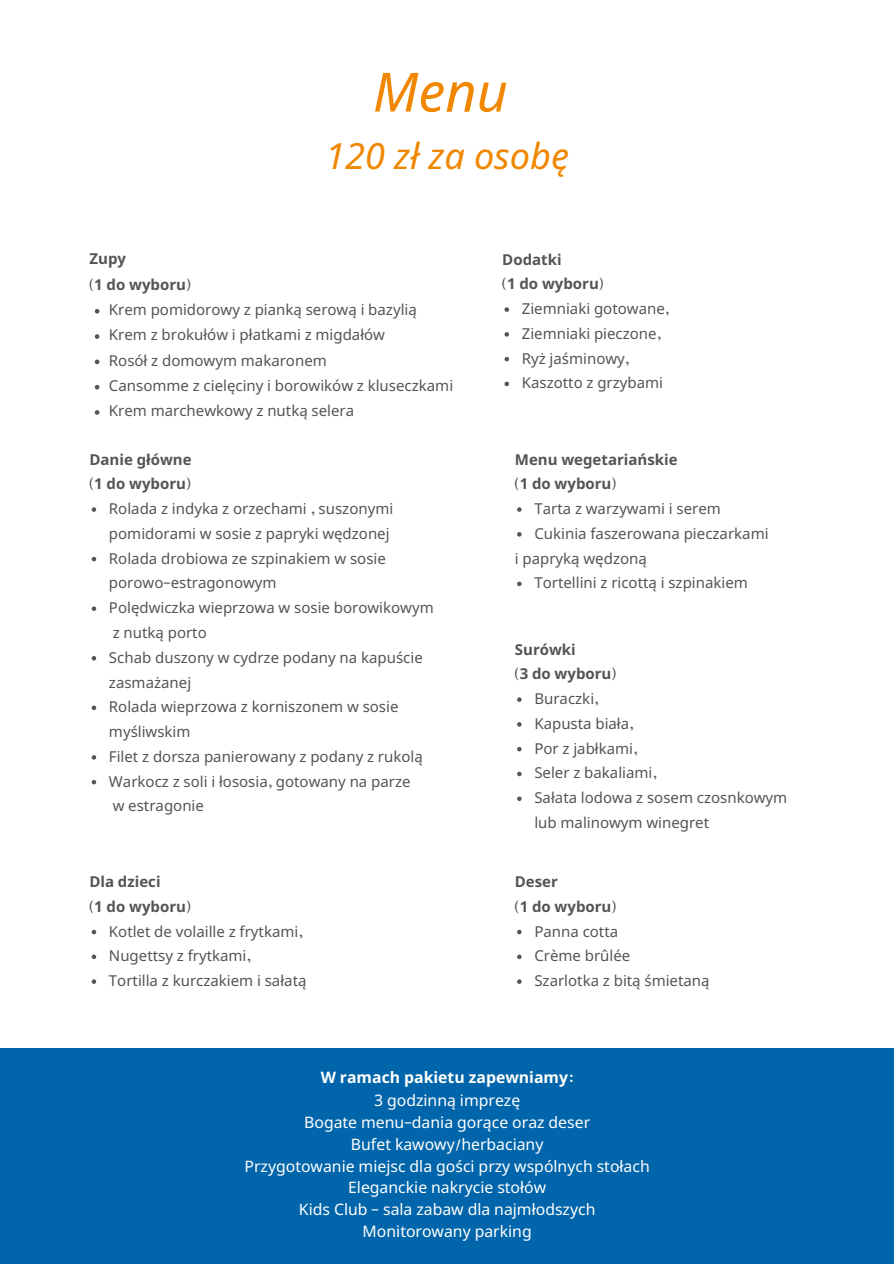
<style>
.page{position:relative;width:894px;height:1264px;background:#fff}
.page>*{position:absolute;margin:0;border:0;box-sizing:border-box;transform-origin:0 0}
.t1{font:italic 54px "Noto Sans";color:#f18700}
.t2{font:italic 36px "Noto Sans";color:#f18700}
.t3{font:15.75px/21.8px "Noto Sans";color:#fff;text-align:center}
.t4{font:700 15.75px/23.7px "Noto Sans";color:#fff;text-align:center}
.t5{font:15px/24.8px "Noto Sans";color:#545454}
.t6{font:700 15px/24.8px "Noto Sans";color:#545454}
.s1{font-family:"Ben Sen Handwriting";font-weight:400}
.s2{font-family:"Ben Sen Handwriting"}
.s3{font-weight:400}
</style>
<div class="page">
<svg style="left:95px;top:309px;width:4px;height:4px"></svg>
<svg style="left:95px;top:334px;width:4px;height:5px"></svg>
<svg style="left:95px;top:359px;width:4px;height:5px"></svg>
<svg style="left:95px;top:385px;width:4px;height:4px"></svg>
<svg style="left:95px;top:410px;width:4px;height:5px"></svg>
<svg style="left:92px;top:507px;width:4px;height:5px"></svg>
<svg style="left:92px;top:557px;width:4px;height:4px"></svg>
<svg style="left:92px;top:606px;width:4px;height:5px"></svg>
<svg style="left:92px;top:656px;width:4px;height:4px"></svg>
<svg style="left:92px;top:705px;width:4px;height:5px"></svg>
<svg style="left:92px;top:755px;width:4px;height:4px"></svg>
<svg style="left:92px;top:780px;width:4px;height:4px"></svg>
<svg style="left:504px;top:307px;width:5px;height:5px"></svg>
<svg style="left:504px;top:332px;width:5px;height:4px"></svg>
<svg style="left:504px;top:357px;width:5px;height:4px"></svg>
<svg style="left:504px;top:381px;width:5px;height:5px"></svg>
<svg style="left:517px;top:697px;width:4px;height:5px"></svg>
<svg style="left:517px;top:722px;width:4px;height:4px"></svg>
<svg style="left:517px;top:747px;width:4px;height:4px"></svg>
<svg style="left:517px;top:771px;width:4px;height:5px"></svg>
<svg style="left:517px;top:796px;width:4px;height:5px"></svg>
<svg style="left:92px;top:929px;width:4px;height:5px"></svg>
<svg style="left:92px;top:954px;width:4px;height:5px"></svg>
<svg style="left:92px;top:979px;width:4px;height:4px"></svg>
<svg style="left:517px;top:507px;width:4px;height:5px"></svg>
<svg style="left:517px;top:532px;width:4px;height:4px"></svg>
<svg style="left:517px;top:581px;width:4px;height:5px"></svg>
<div style="left:0;top:1047px;width:893px;height:216px;background:#0065aa"></div>
<svg style="left:517px;top:929px;width:4px;height:5px"></svg>
<svg style="left:517px;top:954px;width:4px;height:5px"></svg>
<svg style="left:517px;top:979px;width:4px;height:4px"></svg>
<p class="t6" style="left:89px;top:246px;width:103px;line-height:25.3px">Zupy<br><span class="s1">(</span>1 do wyboru<span class="s1">)</span></p>
<h1 class="t1" style="left:373px;top:54px;width:136px">Menu</h1>
<h2 class="t2" style="left:325px;top:131px;width:245px">120 zł za osobę</h2>
<p class="t6" style="left:502px;top:246px;width:103px">Dodatki<br><span class="s1">(</span>1 do wyboru<span class="s1">)</span></p>
<p class="t5" style="left:109px;top:296px;width:345px;line-height:25.3px">Krem pomidorowy z pianką serową i bazylią Krem z brokułów i płatkami z migdałów<br>Rosół z domowym makaronem<br>Cansomme z cielęciny i borowików z kluseczkami Krem marchewkowy z nutką selera</p>
<p class="t6" style="left:89px;top:446px;width:104px">Danie główne <span class="s1">(</span>1 do wyboru<span class="s1">)</span></p>
<p class="t5" style="left:109px;top:496px;width:326px">Rolada z indyka z orzechami <span class="s2">,</span> suszonymi pomidorami w sosie z papryki wędzonej<br>Rolada drobiowa ze szpinakiem w sosie porowo<span class="s2">-</span>estragonowym<br>Polędwiczka wieprzowa w sosie borowikowym z nutką porto<br>Schab duszony w cydrze podany na kapuście zasmażanej<br>Rolada wieprzowa z korniszonem w sosie myśliwskim<br>Filet z dorsza panierowany z podany z rukolą<br>Warkocz z soli i łososia<span class="s2">,</span> gotowany na parze<br>w estragonie</p>
<p class="t6" style="left:89px;top:868px;width:103px">Dla dzieci<br><span class="s1">(</span>1 do wyboru<span class="s1">)</span></p>
<p class="t5" style="left:109px;top:918px;width:199px">Kotlet de volaille z frytkami<span class="s2">,<br></span>Nugettsy z frytkami<span class="s2">,<br></span>Tortilla z kurczakiem i sałatą</p>
<p class="t5" style="left:521px;top:296px;width:149px">Ziemniaki gotowane<span class="s2">,<br></span>Ziemniaki pieczone<span class="s2">,<br></span>Ryż jaśminowy<span class="s2">,<br></span>Kaszotto z grzybami</p>
<p class="t6" style="left:514px;top:446px;width:164px">Menu wegetariańskie <span class="s1">(</span>1 do wyboru<span class="s1">)</span></p>
<p class="t5" style="left:534px;top:496px;width:236px">Tarta z warzywami i serem<br>Cukinia faszerowana pieczarkami</p>
<p class="t5" style="left:534px;top:570px;width:215px">Tortellini z ricottą i szpinakiem</p>
<p class="t5" style="left:514px;top:545px;width:133px">i papryką wędzoną</p>
<p class="t6" style="left:514px;top:636px;width:103px">Surówki<br><span class="s1">(</span>3 do wyboru<span class="s1">)</span></p>
<p class="t5" style="left:534px;top:686px;width:254px">Buraczki<span class="s2">,<br></span>Kapusta biała<span class="s2">,<br></span>Por z jabłkami<span class="s2">,<br></span>Seler z bakaliami<span class="s2">,<br></span>Sałata lodowa z sosem czosnkowym lub malinowym winegret</p>
<p class="t6" style="left:514px;top:868px;width:103px">Deser<br><span class="s1">(</span>1 do wyboru<span class="s1">)</span></p>
<p class="t5" style="left:534px;top:918px;width:177px">Panna cotta<br>Crème brûlée<br>Szarlotka z bitą śmietaną</p>
<p class="t4" style="left:320px;top:1064px;width:254px">W ramach pakietu zapewniamy<span class="s1">:<br></span><span class="s3">3 godzinną imprezę</span></p>
<p class="t3" style="left:244px;top:1111px;width:406px">Bogate menu<span class="s2">-</span>dania gorące oraz deser<br>Bufet kawowy<span class="s2">/</span>herbaciany<br>Przygotowanie miejsc dla gości przy wspólnych stołach Eleganckie nakrycie stołów<br>Kids Club <span class="s2">-</span> sala zabaw dla najmłodszych Monitorowany parking</p>
</div>
